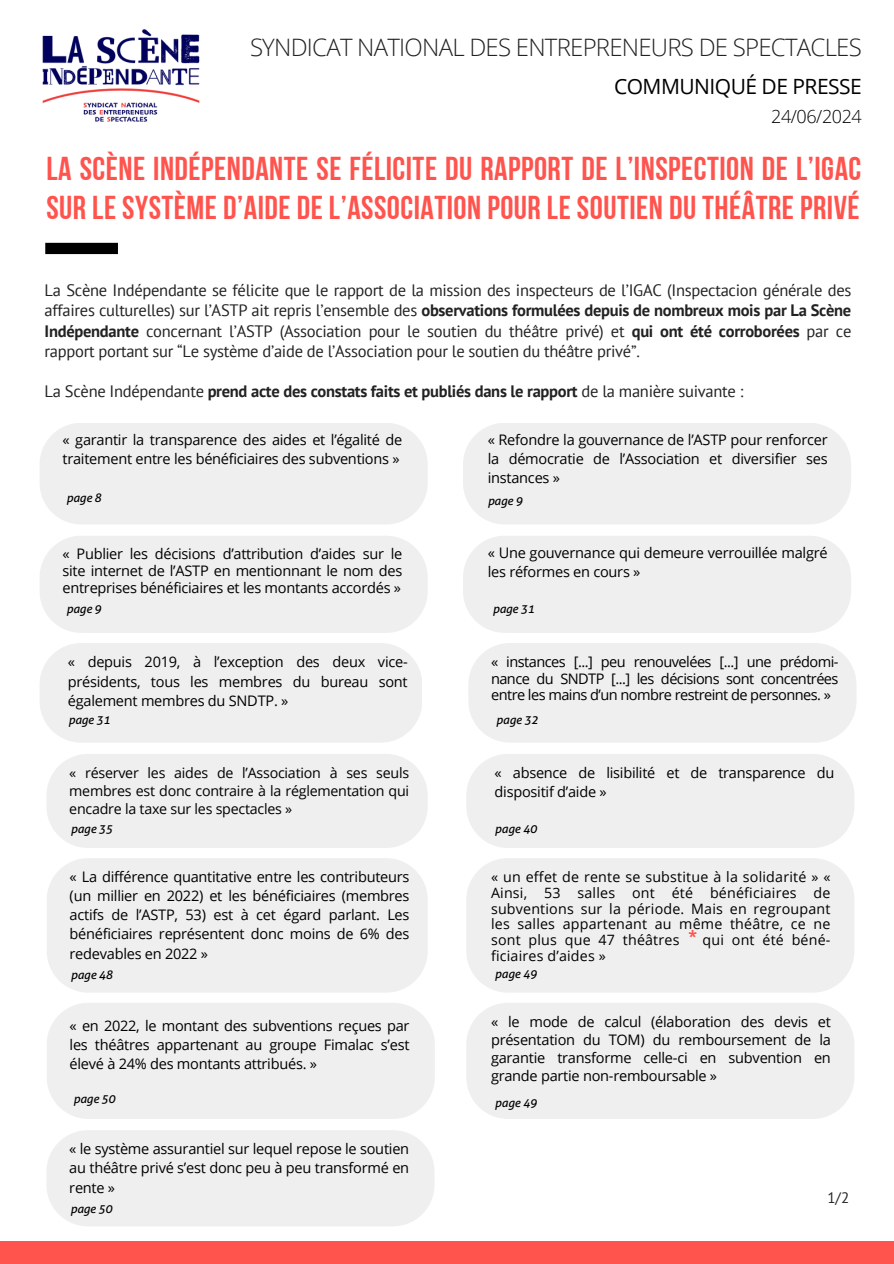
<style>
.page{position:relative;width:894px;height:1264px;background:#fff}
.page>*{position:absolute;margin:0;border:0;box-sizing:border-box;transform-origin:0 0}
.t1{font:33px/39.3px "Bebas Neue Cyrillic";letter-spacing:.015em;color:#ff544e}
.t2{font:300 24px "Open Sans";letter-spacing:-.03em;color:#222}
.t3{font:21px "Open Sans";letter-spacing:-.025em;color:#000}
.t4{font:300 18px "Open Sans";letter-spacing:-.025em;color:#000}
.t5{font:16.5px/20.2px "PT Sans";letter-spacing:-.015em;color:#222;text-align:justify}
.t6{font:700 16.5px "PT Sans";letter-spacing:-.015em;color:#222}
.t7{font:700 15.75px "Open Sans";color:#ff544e}
.t8{font:15px "PT Sans";color:#222}
.t9{font:14.55px/19.2px "Open Sans";letter-spacing:-.015em;color:#000;text-align:justify}
.t10{font:14.25px/15.8px "Open Sans";letter-spacing:.015em;color:#000;text-align:justify}
.t11{font:italic 12px "Aller";letter-spacing:-.015em;color:#000}
.s1{font-weight:700}
.s2{font-weight:400}
</style>
<div class="page">
<div style="left:0;top:1241px;width:893px;height:22px;background:#ff544e"></div>
<div style="left:45px;top:243px;width:73px;height:11px;background:#000"></div>
<img style="left:42px;top:29px;width:158px;height:93px">
<div style="left:40px;top:423px;width:387px;height:101px;background:#efefef"></div>
<div style="left:463px;top:423px;width:387px;height:101px;background:#efefef"></div>
<div style="left:40px;top:536px;width:387px;height:97px;background:#efefef"></div>
<div style="left:463px;top:536px;width:387px;height:97px;background:#efefef"></div>
<div style="left:40px;top:643px;width:382px;height:99px;background:#efefef"></div>
<div style="left:468px;top:643px;width:388px;height:99px;background:#efefef"></div>
<div style="left:47px;top:754px;width:380px;height:94px;background:#efefef"></div>
<div style="left:466px;top:754px;width:388px;height:94px;background:#efefef"></div>
<div style="left:47px;top:858px;width:380px;height:134px;background:#efefef"></div>
<div style="left:466px;top:858px;width:388px;height:134px;background:#efefef"></div>
<div style="left:47px;top:1003px;width:387px;height:115px;background:#efefef"></div>
<div style="left:466px;top:1003px;width:388px;height:115px;background:#efefef"></div>
<div style="left:47px;top:1130px;width:387px;height:96px;background:#efefef"></div>
<p class="t2" style="left:250px;top:31px;width:613px">SYNDICAT NATIONAL DES ENTREPRENEURS DE SPECTACLES</p>
<h3 class="t3" style="left:614px;top:72px;width:249px">COMMUNIQUÉ DE PRESSE</h3>
<h3 class="t4" style="left:771px;top:104px;width:92px">24/06/2024</h3>
<h1 class="t1" style="left:46px;top:152px;width:816px">LA SCÈNE INDÉPENDANTE SE FÉLICITE DU RAPPORT DE L’INSPECTION DE L’IGAC<br>SUR LE SYSTÈME D’AIDE DE L’ASSOCIATION POUR LE SOUTIEN DU THÉÂTRE PRIVÉ</h1>
<h4 class="t5" style="left:45px;top:280px;width:808px">La Scène Indépendante se félicite que le rapport de la mission des inspecteurs de l’IGAC (Inspectacion générale des affaires culturelles) sur l’ASTP ait repris l’ensemble des <span class="s1">observations formulées depuis de nombreux mois par La Scène Indépendante</span> concernant l’ASTP (Association pour le soutien du théâtre privé) et <span class="s1">qui ont été corroborées</span> par ce rapport portant sur “Le système d’aide de l’Association pour le soutien du théâtre privé”.</h4>
<h4 class="t6" style="left:45px;top:380px;width:700px"><span class="s2">La Scène Indépendante</span> prend acte des constats faits et publiés dans le rapport <span class="s2">de la manière suivante :</span></h4>
<p class="t9" style="left:62px;top:429px;width:341px">« garantir la transparence des aides et l’égalité de traitement entre les bénéficiaires des subventions »</p>
<h5 class="t11" style="left:66px;top:491px;width:36px">page 8</h5>
<p class="t9" style="left:62px;top:545px;width:341px;line-height:16.8px">« Publier les décisions d’attribution d’aides sur le site internet de l’ASTP en mentionnant le nom des entreprises bénéficiaires et les montants accordés »</p>
<h5 class="t11" style="left:66px;top:601px;width:36px">page 9</h5>
<p class="t9" style="left:487px;top:429px;width:341px">« Refondre la gouvernance de l’ASTP pour renforcer la démocratie de l’Association et diversifier ses instances »</p>
<h5 class="t11" style="left:487px;top:494px;width:36px">page 9</h5>
<p class="t9" style="left:487px;top:543px;width:341px">« Une gouvernance qui demeure verrouillée malgré les réformes en cours »</p>
<h5 class="t11" style="left:492px;top:601px;width:43px">page 31</h5>
<h4 class="t9" style="left:491px;top:652px;width:349px;line-height:16.8px">« instances [...] peu renouvelées [...] une prédomi&shy;nance du SNDTP [...] les décisions sont concentrées entre les mains d’un nombre restreint de personnes. »</h4>
<p class="t9" style="left:68px;top:652px;width:341px">« depuis 2019, à l’exception des deux vice&shy;présidents, tous les membres du bureau sont également membres du SNDTP. »</p>
<h5 class="t11" style="left:68px;top:712px;width:43px">page 31</h5>
<p class="t11" style="left:496px;top:712px;width:43px">page 32</p>
<h5 class="t10" style="left:69px;top:763px;width:341px;line-height:18px">« réserver les aides de l’Association à ses seuls membres est donc contraire à la réglementation qui encadre la taxe sur les spectacles »</h5>
<p class="t11" style="left:71px;top:821px;width:43px">page 35</p>
<h5 class="t9" style="left:494px;top:762px;width:341px">« absence de lisibilité et de transparence du dispositif d’aide »</h5>
<p class="t11" style="left:495px;top:821px;width:43px">page 40</p>
<h5 class="t9" style="left:70px;top:866px;width:341px">« La différence quantitative entre les contributeurs (un millier en 2022) et les bénéficiaires (membres actifs de l’ASTP, 53) est à cet égard parlant. Les bénéficiaires représentent donc moins de 6% des redevables en 2022 »</h5>
<p class="t11" style="left:71px;top:967px;width:43px">page 48</p>
<p class="t9" style="left:70px;top:1015px;width:341px">« en 2022, le montant des subventions reçues par les théâtres appartenant au groupe Fimalac s’est élevé à 24% des montants attribués. »</p>
<p class="t11" style="left:73px;top:1091px;width:43px">page 50</p>
<h5 class="t9" style="left:69px;top:1138px;width:341px">« le système assurantiel sur lequel repose le soutien au théâtre privé s’est donc peu à peu transformé en rente »</h5>
<p class="t11" style="left:70px;top:1201px;width:43px">page 50</p>
<h5 class="t10" style="left:491px;top:868px;width:341px">« un effet de rente se substitue à la solidarité » « Ainsi, 53 salles ont été bénéficiaires de subventions sur la période. Mais en regroupant les salles appartenant au même théâtre, ce ne sont plus que 47 théâtres</h5>
<h5 class="t7" style="left:688px;top:925px;width:10px">*</h5>
<h5 class="t10" style="left:702px;top:931px;width:129px">qui ont été béné-</h5>
<h5 class="t10" style="left:491px;top:947px;width:116px">ficiaires d’aides »</h5>
<p class="t11" style="left:495px;top:966px;width:43px">page 49</p>
<h5 class="t9" style="left:491px;top:1012px;width:341px;line-height:18px">« le mode de calcul (élaboration des devis et présentation du TOM) du remboursement de la garantie transforme celle-ci en subvention en grande partie non-remboursable »</h5>
<p class="t11" style="left:495px;top:1095px;width:43px">page 49</p>
<h5 class="t8" style="left:827px;top:1187px;width:23px">1/2</h5>
</div>
